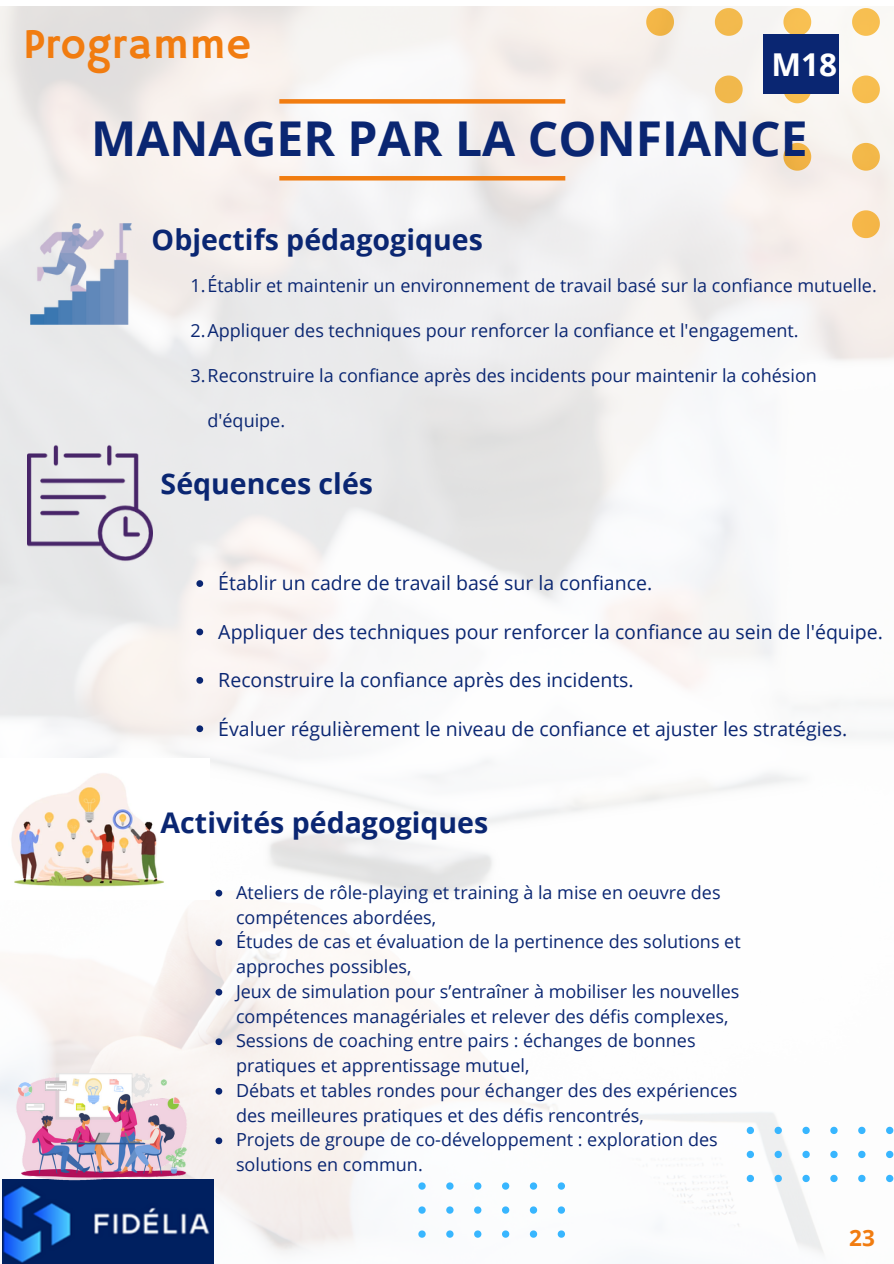
<style>
.page{position:relative;width:894px;height:1264px;background:#fff}
.page>*{position:absolute;margin:0;border:0;box-sizing:border-box;transform-origin:0 0}
.t1{font:700 48px "Open Sans";color:#0a2672}
.t2{font:42.75px "Hammersmith One";letter-spacing:.02em;color:#f17c10}
.t3{font:700 31.5px "Open Sans";color:#fff}
.t4{font:700 28.5px "Open Sans";color:#0a2672}
.t5{font:700 22.5px "Open Sans";color:#f17c10}
.t6{font:19.5px "Open Sans";color:#0a2672}
.t7{font:18px/24.8px "Open Sans";color:#0a2672}
</style>
<div class="page">
<img style="left:0;top:7px;width:893px;height:1256px">
<img style="left:25px;top:218px;width:112px;height:111px">
<img style="left:27px;top:440px;width:125px;height:125px">
<img style="left:0;top:758px;width:209px;height:141px">
<svg style="left:557px;top:1230px;width:8px;height:7px"></svg>
<svg style="left:529px;top:1230px;width:8px;height:7px"></svg>
<svg style="left:502px;top:1230px;width:7px;height:7px"></svg>
<svg style="left:474px;top:1230px;width:7px;height:7px"></svg>
<svg style="left:446px;top:1230px;width:7px;height:7px"></svg>
<svg style="left:418px;top:1230px;width:7px;height:7px"></svg>
<svg style="left:557px;top:1206px;width:8px;height:7px"></svg>
<svg style="left:529px;top:1206px;width:8px;height:7px"></svg>
<svg style="left:502px;top:1206px;width:7px;height:7px"></svg>
<svg style="left:474px;top:1206px;width:7px;height:7px"></svg>
<svg style="left:446px;top:1206px;width:7px;height:7px"></svg>
<svg style="left:418px;top:1206px;width:7px;height:7px"></svg>
<svg style="left:557px;top:1182px;width:8px;height:7px"></svg>
<svg style="left:529px;top:1182px;width:8px;height:7px"></svg>
<svg style="left:502px;top:1182px;width:7px;height:7px"></svg>
<svg style="left:474px;top:1182px;width:7px;height:7px"></svg>
<svg style="left:446px;top:1182px;width:7px;height:7px"></svg>
<svg style="left:418px;top:1182px;width:7px;height:7px"></svg>
<svg style="left:885px;top:1174px;width:8px;height:8px"></svg>
<svg style="left:857px;top:1174px;width:8px;height:8px"></svg>
<svg style="left:830px;top:1174px;width:7px;height:8px"></svg>
<svg style="left:802px;top:1174px;width:7px;height:8px"></svg>
<svg style="left:774px;top:1174px;width:7px;height:8px"></svg>
<svg style="left:746px;top:1174px;width:7px;height:8px"></svg>
<svg style="left:885px;top:1150px;width:8px;height:8px"></svg>
<svg style="left:857px;top:1150px;width:8px;height:8px"></svg>
<svg style="left:830px;top:1150px;width:7px;height:8px"></svg>
<svg style="left:802px;top:1150px;width:7px;height:8px"></svg>
<svg style="left:774px;top:1150px;width:7px;height:8px"></svg>
<svg style="left:746px;top:1150px;width:7px;height:8px"></svg>
<svg style="left:885px;top:1126px;width:8px;height:8px"></svg>
<svg style="left:857px;top:1126px;width:8px;height:8px"></svg>
<svg style="left:830px;top:1126px;width:7px;height:8px"></svg>
<svg style="left:802px;top:1126px;width:7px;height:8px"></svg>
<svg style="left:774px;top:1126px;width:7px;height:8px"></svg>
<svg style="left:746px;top:1126px;width:7px;height:8px"></svg>
<img style="left:3px;top:1179px;width:210px;height:84px">
<hr style="left:279px;top:176px;width:286px;height:4px;background:#f17c10">
<div style="left:279px;top:99px;width:286px;height:5px;background:#f17c10"></div>
<div style="left:762px;top:34px;width:75px;height:59px;background:#0a2672"></div>
<svg style="left:196px;top:580px;width:7px;height:7px"></svg>
<svg style="left:196px;top:628px;width:7px;height:7px"></svg>
<svg style="left:196px;top:677px;width:7px;height:6px"></svg>
<svg style="left:196px;top:725px;width:7px;height:7px"></svg>
<svg style="left:215px;top:889px;width:7px;height:7px"></svg>
<svg style="left:215px;top:939px;width:7px;height:7px"></svg>
<svg style="left:215px;top:988px;width:7px;height:7px"></svg>
<svg style="left:215px;top:1038px;width:7px;height:7px"></svg>
<svg style="left:215px;top:1087px;width:7px;height:7px"></svg>
<svg style="left:215px;top:1137px;width:7px;height:7px"></svg>
<img style="left:3px;top:1064px;width:198px;height:124px">
<h1 class="t2" style="left:23px;top:19px;width:229px">Programme</h1>
<p class="t3" style="left:771px;top:42px;width:67px">M18</p>
<p class="t1" style="left:91px;top:105px;width:717px">MANAGER PAR LA CONFIANCE</p>
<h4 class="t4" style="left:152px;top:219px;width:332px">Objectifs pédagogiques</h4>
<p class="t7" style="left:190px;top:272px;width:687px">1.Établir et maintenir un environnement de travail basé sur la confiance mutuelle.</p>
<p class="t7" style="left:190px;top:317px;width:609px">2.Appliquer des techniques pour renforcer la confiance et l'engagement.</p>
<h4 class="t7" style="left:190px;top:362px;width:627px">3.Reconstruire la confiance après des incidents pour maintenir la cohésion</h4>
<h4 class="t7" style="left:207px;top:407px;width:79px">d'équipe.</h4>
<p class="t4" style="left:160px;top:464px;width:214px">Séquences clés</p>
<p class="t6" style="left:218px;top:569px;width:435px">Établir un cadre de travail basé sur la confiance.</p>
<p class="t6" style="left:218px;top:618px;width:666px">Appliquer des techniques pour renforcer la confiance au sein de l'équipe.</p>
<p class="t6" style="left:218px;top:666px;width:417px">Reconstruire la confiance après des incidents.</p>
<p class="t6" style="left:218px;top:714px;width:630px">Évaluer régulièrement le niveau de confiance et ajuster les stratégies.</p>
<p class="t4" style="left:160px;top:802px;width:329px">Activités pédagogiques</p>
<p class="t7" style="left:236px;top:879px;width:486px">Ateliers de rôle-playing et training à la mise en oeuvre des compétences abordées,</p>
<h4 class="t7" style="left:236px;top:929px;width:506px">Études de cas et évaluation de la pertinence des solutions et approches possibles,</h4>
<p class="t7" style="left:236px;top:978px;width:505px">Jeux de simulation pour s’entraîner à mobiliser les nouvelles compétences managériales et relever des défis complexes,</p>
<p class="t7" style="left:236px;top:1028px;width:461px">Sessions de coaching entre pairs : échanges de bonnes pratiques et apprentissage mutuel,</p>
<p class="t7" style="left:236px;top:1077px;width:503px">Débats et tables rondes pour échanger des des expériences des meilleures pratiques et des défis rencontrés,</p>
<p class="t7" style="left:236px;top:1127px;width:483px">Projets de groupe de co-développement : exploration des solutions en commun.</p>
<p class="t5" style="left:849px;top:1221px;width:27px">23</p>
</div>
